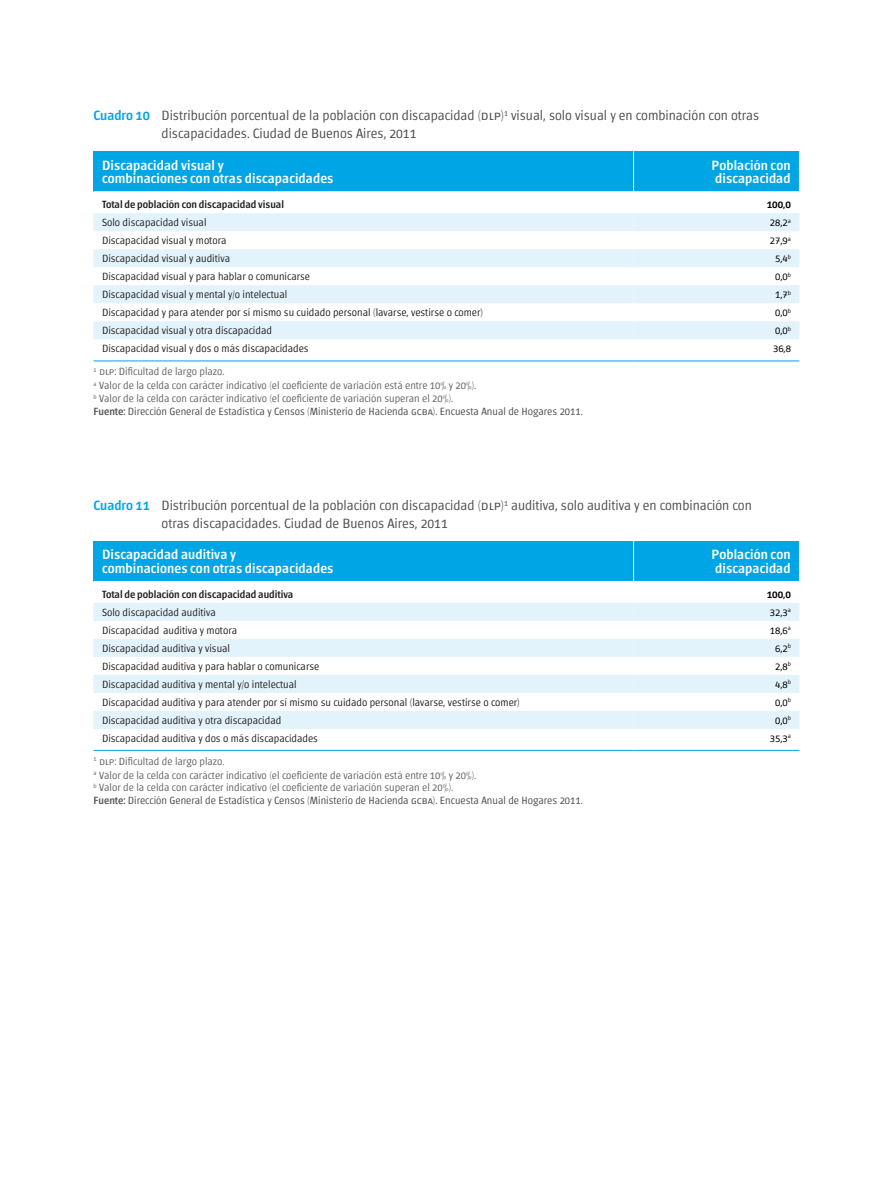
<style>
.page{position:relative;width:893px;height:1191px;background:#fff}
.page>*{position:absolute;margin:0;border:0;box-sizing:border-box;transform-origin:0 0}
.Titulo_cuadros{font:300 13.5px/18px "Chaco";color:#4b4c4d}
.Cabezal{font:500 13.5px "Chaco";letter-spacing:.01em;color:#fff}
.variables{font:300 10.5px "Chaco";color:#231f20}
.Fuente{font:300 10.5px "Chaco";color:#636366}
.Fuente-2{font:300 10.5px "Chaco";color:#4b4c4d}
.variables-2{font:500 10.5px "Chaco";color:#231f20}
.Tabulados{font:300 10.5px "Chaco";color:#000}
.Tabulados-2{font:500 10.5px "Chaco";color:#000}
.s1{font-weight:500;color:#00a5e5}
.s2{font-weight:500;color:#57585a}
</style>
<div class="page">
<div style="left:94px;top:151px;width:540px;height:41px;background:#00a5e5"></div>
<div style="left:634px;top:151px;width:165px;height:41px;background:#00a5e5"></div>
<svg style="left:94px;top:213px;width:540px;height:126px;fill:#e3f3fb"></svg>
<svg style="left:634px;top:213px;width:165px;height:126px"></svg>
<hr style="left:633px;top:151px;width:1px;height:40px;background:#fff">
<hr style="left:94px;top:191px;width:540px;height:1px;background:#fff">
<hr style="left:634px;top:191px;width:166px;height:1px;background:#fff">
<hr style="left:94px;top:360px;width:540px;height:1px;background:#00a5e5">
<hr style="left:634px;top:360px;width:165px;height:1px;background:#00a5e5">
<div style="left:94px;top:541px;width:540px;height:40px;background:#00a5e5"></div>
<div style="left:634px;top:541px;width:165px;height:40px;background:#00a5e5"></div>
<svg style="left:94px;top:603px;width:540px;height:126px;fill:#e3f3fb"></svg>
<svg style="left:634px;top:603px;width:165px;height:147px"></svg>
<hr style="left:633px;top:541px;width:1px;height:40px;background:#fff">
<hr style="left:94px;top:750px;width:540px;height:1px;background:#00a5e5">
<hr style="left:634px;top:750px;width:165px;height:1px;background:#00a5e5">
<p class="Titulo_cuadros" style="left:162px;top:108px;width:599px;text-indent:-68px"><span class="s1">Cuadro 10</span> Distribución porcentual de la población con discapacidad (dlp)<sup>1</sup> visual, solo visual y en combinación con otras discapacidades. Ciudad de Buenos Aires, 2011</p>
<p class="Cabezal" style="left:102px;top:159px;width:123px">Discapacidad visual y</p>
<p class="Cabezal" style="left:102px;top:172px;width:233px">combinaciones con otras discapacidades</p>
<p class="Cabezal" style="left:712px;top:159px;width:81px">Población con</p>
<p class="Cabezal" style="left:715px;top:172px;width:77px">discapacidad</p>
<p class="variables-2" style="left:102px;top:200px;width:183px">Total de población con discapacidad visual</p>
<p class="Tabulados-2" style="left:767px;top:200px;width:26px">100,0</p>
<p class="variables" style="left:102px;top:218px;width:106px">Solo discapacidad visual</p>
<p class="Tabulados" style="left:770px;top:218px;width:22px">28,2<sup>a</sup></p>
<p class="variables" style="left:102px;top:236px;width:126px">Discapacidad visual y motora</p>
<p class="Tabulados" style="left:770px;top:236px;width:22px">27,9<sup>a</sup></p>
<p class="variables" style="left:102px;top:254px;width:130px">Discapacidad visual y auditiva</p>
<p class="Tabulados" style="left:775px;top:254px;width:17px">5,4<sup>b</sup></p>
<p class="variables" style="left:102px;top:272px;width:210px">Discapacidad visual y para hablar o comunicarse</p>
<p class="Tabulados" style="left:775px;top:272px;width:17px">0,0<sup>b</sup></p>
<p class="variables" style="left:102px;top:290px;width:187px">Discapacidad visual y mental y/o intelectual</p>
<p class="Tabulados" style="left:775px;top:290px;width:17px">1,7<sup>b</sup></p>
<p class="variables" style="left:102px;top:308px;width:383px">Discapacidad y para atender por sí mismo su cuidado personal (lavarse, vestirse o comer)</p>
<p class="Tabulados" style="left:775px;top:308px;width:17px">0,0<sup>b</sup></p>
<p class="variables" style="left:102px;top:326px;width:171px">Discapacidad visual y otra discapacidad</p>
<p class="Tabulados" style="left:775px;top:326px;width:17px">0,0<sup>b</sup></p>
<p class="variables" style="left:102px;top:344px;width:208px">Discapacidad visual y dos o más discapacidades</p>
<p class="Tabulados" style="left:773px;top:344px;width:19px">36,8</p>
<p class="Fuente" style="left:94px;top:367px;width:133px"><sup>1</sup> dlp: Dificultad de largo plazo.</p>
<p class="Fuente" style="left:94px;top:381px;width:384px"><sup>a</sup> Valor de la celda con carácter indicativo (el coeficiente de variación está entre 10% y 20%).</p>
<p class="Fuente" style="left:94px;top:394px;width:361px"><sup>b</sup> Valor de la celda con carácter indicativo (el coeficiente de variación superan el 20%).</p>
<p class="Fuente-2" style="left:94px;top:406px;width:491px"><span class="s2">Fuente:</span> Dirección General de Estadística y Censos (Ministerio de Hacienda gcba). Encuesta Anual de Hogares 2011.</p>
<p class="Titulo_cuadros" style="left:162px;top:497px;width:592px;text-indent:-68px"><span class="s1">Cuadro 11</span> Distribución porcentual de la población con discapacidad (dlp)<sup>1</sup> auditiva, solo auditiva y en combinación con otras discapacidades. Ciudad de Buenos Aires, 2011</p>
<p class="Cabezal" style="left:102px;top:548px;width:135px">Discapacidad auditiva y</p>
<p class="Cabezal" style="left:102px;top:562px;width:233px">combinaciones con otras discapacidades</p>
<p class="Cabezal" style="left:712px;top:548px;width:81px">Población con</p>
<p class="Cabezal" style="left:715px;top:562px;width:77px">discapacidad</p>
<p class="variables-2" style="left:102px;top:589px;width:193px">Total de población con discapacidad auditiva</p>
<p class="Tabulados-2" style="left:767px;top:589px;width:26px">100,0</p>
<p class="variables" style="left:102px;top:607px;width:115px">Solo discapacidad auditiva</p>
<p class="Tabulados" style="left:770px;top:607px;width:22px">32,3<sup>a</sup></p>
<p class="variables" style="left:102px;top:625px;width:137px">Discapacidad auditiva y motora</p>
<p class="Tabulados" style="left:770px;top:625px;width:22px">18,6<sup>a</sup></p>
<p class="variables" style="left:102px;top:643px;width:130px">Discapacidad auditiva y visual</p>
<p class="Tabulados" style="left:775px;top:643px;width:17px">6,2<sup>b</sup></p>
<p class="variables" style="left:102px;top:661px;width:219px">Discapacidad auditiva y para hablar o comunicarse</p>
<p class="Tabulados" style="left:775px;top:661px;width:17px">2,8<sup>b</sup></p>
<p class="variables" style="left:102px;top:679px;width:196px">Discapacidad auditiva y mental y/o intelectual</p>
<p class="Tabulados" style="left:775px;top:679px;width:17px">4,8<sup>b</sup></p>
<p class="variables" style="left:102px;top:697px;width:419px">Discapacidad auditiva y para atender por sí mismo su cuidado personal (lavarse, vestirse o comer)</p>
<p class="Tabulados" style="left:775px;top:697px;width:17px">0,0<sup>b</sup></p>
<p class="variables" style="left:102px;top:715px;width:181px">Discapacidad auditiva y otra discapacidad</p>
<p class="Tabulados" style="left:775px;top:715px;width:17px">0,0<sup>b</sup></p>
<p class="variables" style="left:102px;top:733px;width:217px">Discapacidad auditiva y dos o más discapacidades</p>
<p class="Tabulados" style="left:770px;top:733px;width:22px">35,3<sup>a</sup></p>
<p class="Fuente" style="left:94px;top:756px;width:133px"><sup>1</sup> dlp: Dificultad de largo plazo.</p>
<p class="Fuente" style="left:94px;top:770px;width:384px"><sup>a</sup> Valor de la celda con carácter indicativo (el coeficiente de variación está entre 10% y 20%).</p>
<p class="Fuente" style="left:94px;top:783px;width:361px"><sup>b</sup> Valor de la celda con carácter indicativo (el coeficiente de variación superan el 20%).</p>
<p class="Fuente-2" style="left:94px;top:796px;width:491px"><span class="s2">Fuente:</span> Dirección General de Estadística y Censos (Ministerio de Hacienda gcba). Encuesta Anual de Hogares 2011.</p>
</div>
